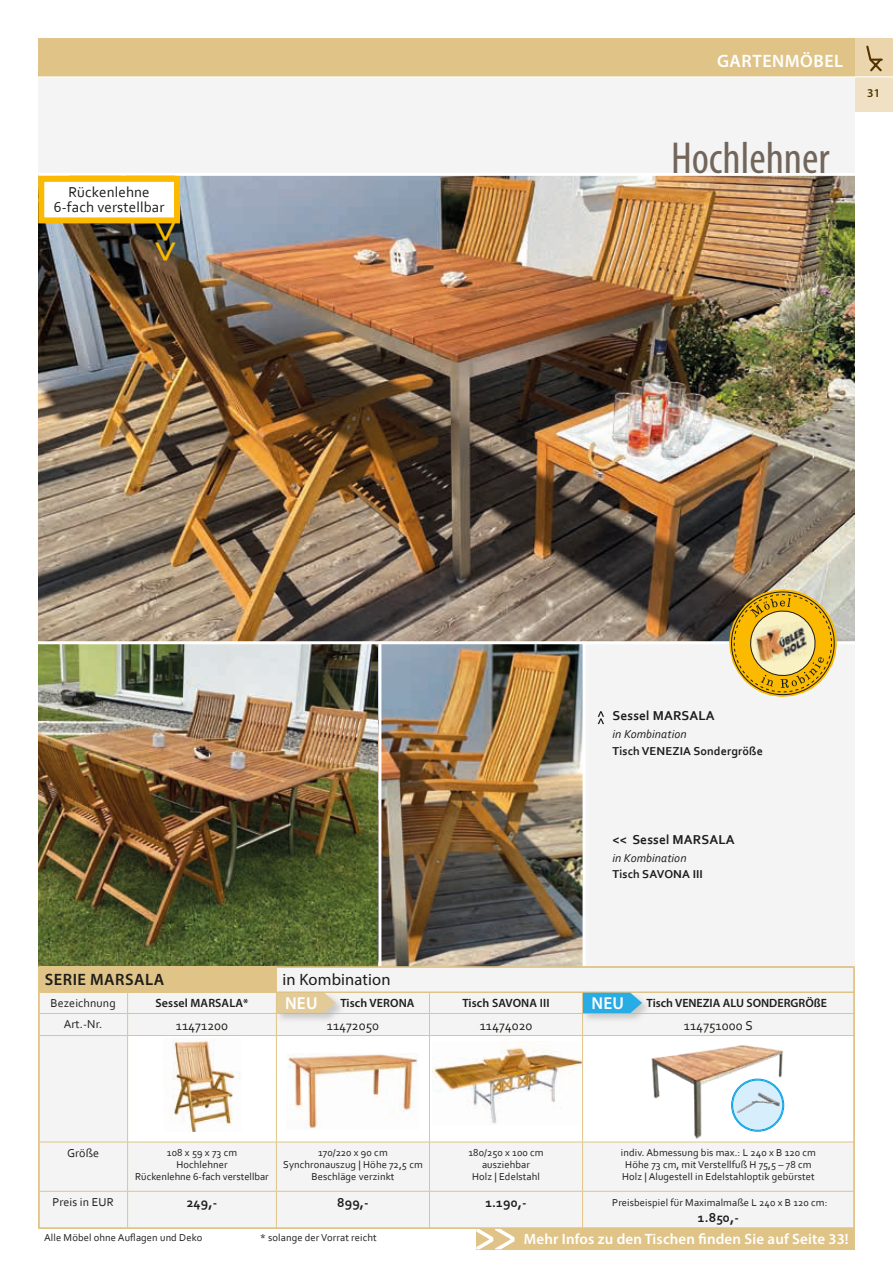
<style>
.page{position:relative;width:893px;height:1263px;background:#fff}
.page>*{position:absolute;margin:0;border:0;box-sizing:border-box;transform-origin:0 0}
.t1{font:condensed 45px "Myriad Pro";color:#72655a}
.t2{font:45px "Corbel";color:#fbba00}
.t3{font:600 18px "Myriad Pro";letter-spacing:.03em;color:#fff}
.t4{font:600 17.25px "Myriad Pro";letter-spacing:.01em;color:#fff}
.t5{font:16.5px "Myriad Pro";letter-spacing:.01em;color:#1d1d1b}
.t6{font:600 16.5px "Myriad Pro";letter-spacing:.03em;color:#1d1d1b}
.t7{font:600 15px "Myriad Pro";letter-spacing:.01em;color:#fff}
.t8{font:15px/15px "Corbel";letter-spacing:.01em;color:#1d1d1b;text-align:center}
.t9{font:700 13.5px "Corbel";letter-spacing:.01em;color:#1d1d1b}
.t10{font:13.5px "Corbel";letter-spacing:.01em;color:#1d1d1b}
.t11{font:600 12px "Myriad Pro";letter-spacing:.01em;color:#1d1d1b}
.t12{font:700 12px "Corbel";letter-spacing:.01em;color:#1d1d1b}
.t13{font:12px "Corbel";letter-spacing:.01em;color:#1d1d1b}
.t14{font:italic 12px "Corbel";letter-spacing:.01em;color:#1d1d1b}
.t15{font:600 12px "Myriad Pro";color:#533300}
.t16{font:10.5px/12px "Corbel";letter-spacing:.01em;color:#1d1d1b;text-align:center}
</style>
<div class="page">
<div style="left:849px;top:39px;width:44px;height:73px;background:#f0e1c5"></div>
<div style="left:855px;top:38px;width:38px;height:38px;background:#ead5ac"></div>
<svg style="left:866px;top:45px;width:17px;height:27px"></svg>
<div style="left:38px;top:38px;width:817px;height:1191px;background:#f4f4f4"></div>
<div style="left:38px;top:38px;width:817px;height:38px;background:#e0c487"></div>
<hr style="left:38px;top:77px;width:855px;height:1px;background:#fff">
<div style="left:129px;top:1037px;width:723px;height:104px;background:#fff"></div>
<hr style="left:38px;top:992px;width:90px;height:1px;background:#e0c487">
<hr style="left:128px;top:992px;width:148px;height:1px;background:#e0c487">
<hr style="left:276px;top:992px;width:153px;height:1px;background:#e0c487">
<hr style="left:38px;top:1013px;width:90px;height:1px;background:#e0c487">
<hr style="left:128px;top:1013px;width:148px;height:1px;background:#e0c487">
<svg style="left:127px;top:993px;width:1px;height:42px"></svg>
<hr style="left:276px;top:1013px;width:153px;height:1px;background:#e0c487">
<svg style="left:429px;top:993px;width:1px;height:42px"></svg>
<hr style="left:38px;top:1035px;width:90px;height:1px;background:#e0c487">
<hr style="left:128px;top:1035px;width:148px;height:1px;background:#e0c487">
<hr style="left:127px;top:1036px;width:1px;height:105px;background:#e0c487">
<hr style="left:276px;top:1035px;width:153px;height:1px;background:#e0c487">
<hr style="left:276px;top:1036px;width:1px;height:105px;background:#e0c487">
<hr style="left:429px;top:1036px;width:1px;height:105px;background:#e0c487">
<hr style="left:38px;top:1141px;width:90px;height:1px;background:#e0c487">
<hr style="left:128px;top:1141px;width:148px;height:1px;background:#e0c487">
<hr style="left:127px;top:1142px;width:1px;height:49px;background:#e0c487">
<hr style="left:276px;top:1141px;width:153px;height:1px;background:#e0c487">
<hr style="left:276px;top:1142px;width:1px;height:49px;background:#e0c487">
<hr style="left:429px;top:1142px;width:1px;height:49px;background:#e0c487">
<hr style="left:38px;top:1191px;width:90px;height:1px;background:#e0c487">
<hr style="left:128px;top:1191px;width:148px;height:1px;background:#e0c487">
<hr style="left:127px;top:1192px;width:1px;height:36px;background:#e0c487">
<hr style="left:276px;top:1191px;width:153px;height:1px;background:#e0c487">
<hr style="left:276px;top:1192px;width:1px;height:36px;background:#e0c487">
<hr style="left:429px;top:1192px;width:1px;height:36px;background:#e0c487">
<hr style="left:429px;top:992px;width:154px;height:1px;background:#e0c487">
<hr style="left:429px;top:1013px;width:154px;height:1px;background:#e0c487">
<hr style="left:429px;top:1035px;width:154px;height:1px;background:#e0c487">
<hr style="left:429px;top:1141px;width:154px;height:1px;background:#e0c487">
<hr style="left:429px;top:1191px;width:154px;height:1px;background:#e0c487">
<hr style="left:583px;top:992px;width:272px;height:1px;background:#e0c487">
<hr style="left:583px;top:1013px;width:272px;height:1px;background:#e0c487">
<hr style="left:583px;top:1035px;width:272px;height:1px;background:#e0c487">
<hr style="left:582px;top:1036px;width:1px;height:105px;background:#e0c487">
<hr style="left:583px;top:1141px;width:272px;height:1px;background:#e0c487">
<hr style="left:582px;top:1142px;width:1px;height:49px;background:#e0c487">
<hr style="left:583px;top:1191px;width:272px;height:1px;background:#e0c487">
<hr style="left:582px;top:1192px;width:1px;height:36px;background:#e0c487">
<div style="left:38px;top:966px;width:817px;height:263px;border:2px solid #e0c487"></div>
<img style="left:38px;top:176px;width:816px;height:465px">
<img style="left:164px;top:1039px;width:78px;height:93px">
<img style="left:38px;top:644px;width:340px;height:322px">
<img style="left:432px;top:1042px;width:150px;height:82px">
<img style="left:381px;top:644px;width:202px;height:322px">
<img style="left:287px;top:1053px;width:132px;height:76px">
<hr style="left:38px;top:173px;width:818px;height:3px;background:#fff">
<hr style="left:37px;top:641px;width:823px;height:3px;background:#fff">
<hr style="left:583px;top:642px;width:3px;height:324px;background:#fff">
<hr style="left:378px;top:642px;width:3px;height:324px;background:#fff">
<img style="left:728px;top:589px;width:110px;height:108px">
<div style="left:38px;top:176px;width:142px;height:47px;background:#fff;border:6px solid #fbba00"></div>
<div style="left:476px;top:1229px;width:379px;height:20px;background:#e0c487"></div>
<svg style="left:476px;top:1229px;width:38px;height:20px"></svg>
<img style="left:647px;top:1037px;width:142px;height:102px">
<div style="left:732px;top:1080px;width:51px;height:50px;background:#d7eefd;border-radius:50%"></div>
<div style="left:731px;top:1079px;width:53px;height:52px;border:1px solid #009fe3;border-radius:50%"></div>
<div style="left:732px;top:1080px;width:51px;height:50px;border:1px solid #009fe3;border-radius:50%"></div>
<img style="left:735px;top:1089px;width:46px;height:25px">
<div style="left:39px;top:967px;width:237px;height:25px;background:#e0c487"></div>
<hr style="left:38px;top:966px;width:238px;height:1px;background:#e0c487">
<svg style="left:38px;top:967px;width:1px;height:68px"></svg>
<hr style="left:38px;top:991px;width:238px;height:1px;background:#e0c487">
<hr style="left:276px;top:966px;width:579px;height:1px;background:#e0c487">
<svg style="left:854px;top:967px;width:1px;height:68px"></svg>
<hr style="left:276px;top:991px;width:579px;height:1px;background:#e0c487">
<svg style="left:598px;top:711px;width:6px;height:13px"></svg>
<div style="left:581px;top:991px;width:71px;height:33px;background:#b1b1b0;opacity:.75"></div>
<svg style="left:582px;top:993px;width:60px;height:42px"></svg>
<div style="left:275px;top:991px;width:71px;height:33px;background:#b1b1b0;opacity:.75"></div>
<svg style="left:276px;top:967px;width:60px;height:68px"></svg>
<h3 class="t8" style="left:54px;top:184px;width:112px">Rückenlehne<br>6-fach verstellbar</h3>
<h1 class="t2" style="left:197px;top:220px;width:44px;rotate:90deg">&gt;&gt;</h1>
<h2 class="t3" style="left:717px;top:50px;width:127px">GARTENMÖBEL</h2>
<h1 class="t1" style="left:671px;top:131px;width:160px">Hochlehner</h1>
<p class="t15" style="left:867px;top:86px;width:14px">31</p>
<p class="t9" style="left:612px;top:707px;width:104px">Sessel MARSALA</p>
<p class="t14" style="left:612px;top:727px;width:76px">in Kombination</p>
<p class="t12" style="left:612px;top:743px;width:152px">Tisch VENEZIA Sondergröße</p>
<h3 class="t6" style="left:45px;top:969px;width:121px">SERIE MARSALA</h3>
<h3 class="t5" style="left:282px;top:969px;width:110px">in Kombination</h3>
<p class="t9" style="left:612px;top:831px;width:124px">&lt;&lt; Sessel MARSALA</p>
<p class="t14" style="left:612px;top:850px;width:76px">in Kombination</p>
<p class="t12" style="left:612px;top:867px;width:92px">Tisch SAVONA III</p>
<h3 class="t4" style="left:285px;top:992px;width:34px">NEU</h3>
<h3 class="t4" style="left:591px;top:992px;width:34px">NEU</h3>
<p class="t13" style="left:50px;top:996px;width:67px">Bezeichnung</p>
<p class="t11" style="left:156px;top:996px;width:94px">Sessel MARSALA*</p>
<p class="t11" style="left:340px;top:996px;width:76px">Tisch VERONA</p>
<p class="t11" style="left:462px;top:996px;width:89px">Tisch SAVONA III</p>
<p class="t11" style="left:647px;top:996px;width:182px">Tisch VENEZIA ALU SONDERGRÖßE</p>
<p class="t13" style="left:64px;top:1017px;width:40px">Art.-Nr.</p>
<p class="t10" style="left:176px;top:1017px;width:54px">11471200</p>
<p class="t10" style="left:327px;top:1017px;width:54px">11472050</p>
<p class="t10" style="left:480px;top:1017px;width:54px">11474020</p>
<p class="t10" style="left:684px;top:1017px;width:71px">114751000 S</p>
<p class="t13" style="left:67px;top:1145px;width:34px">Größe</p>
<p class="t16" style="left:135px;top:1146px;width:135px">108 x 59 x 73 cm<br>Hochlehner<br>Rückenlehne 6-fach verstellbar</p>
<p class="t16" style="left:283px;top:1146px;width:141px">170/220 x 90 cm<br>Synchronauszug | Höhe 72,5 cm<br>Beschläge verzinkt</p>
<p class="t16" style="left:468px;top:1146px;width:77px">180/250 x 100 cm ausziehbar<br>Holz | Edelstahl</p>
<p class="t16" style="left:621px;top:1146px;width:196px">indiv. Abmessung bis max.: L 240 x B 120 cm<br>Höhe 73 cm, mit Verstellfuß H 75,5 – 78 cm<br>Holz | Alugestell in Edelstahloptik gebürstet</p>
<p class="t13" style="left:52px;top:1195px;width:63px">Preis in EUR</p>
<p class="t9" style="left:187px;top:1194px;width:32px">249,-</p>
<p class="t9" style="left:337px;top:1194px;width:33px">899,-</p>
<p class="t9" style="left:485px;top:1194px;width:43px">1.190,-</p>
<p class="t16" style="left:612px;top:1196px;width:217px">Preisbeispiel für Maximalmaße L 240 x B 120 cm:</p>
<p class="t9" style="left:698px;top:1209px;width:43px">1.850,-</p>
<p class="t16" style="left:44px;top:1231px;width:160px">Alle Möbel ohne Auflagen und Deko</p>
<p class="t16" style="left:260px;top:1231px;width:118px">* solange der Vorrat reicht</p>
<h3 class="t7" style="left:524px;top:1229px;width:326px">Mehr Infos zu den Tischen finden Sie auf Seite 33!</h3>
</div>
